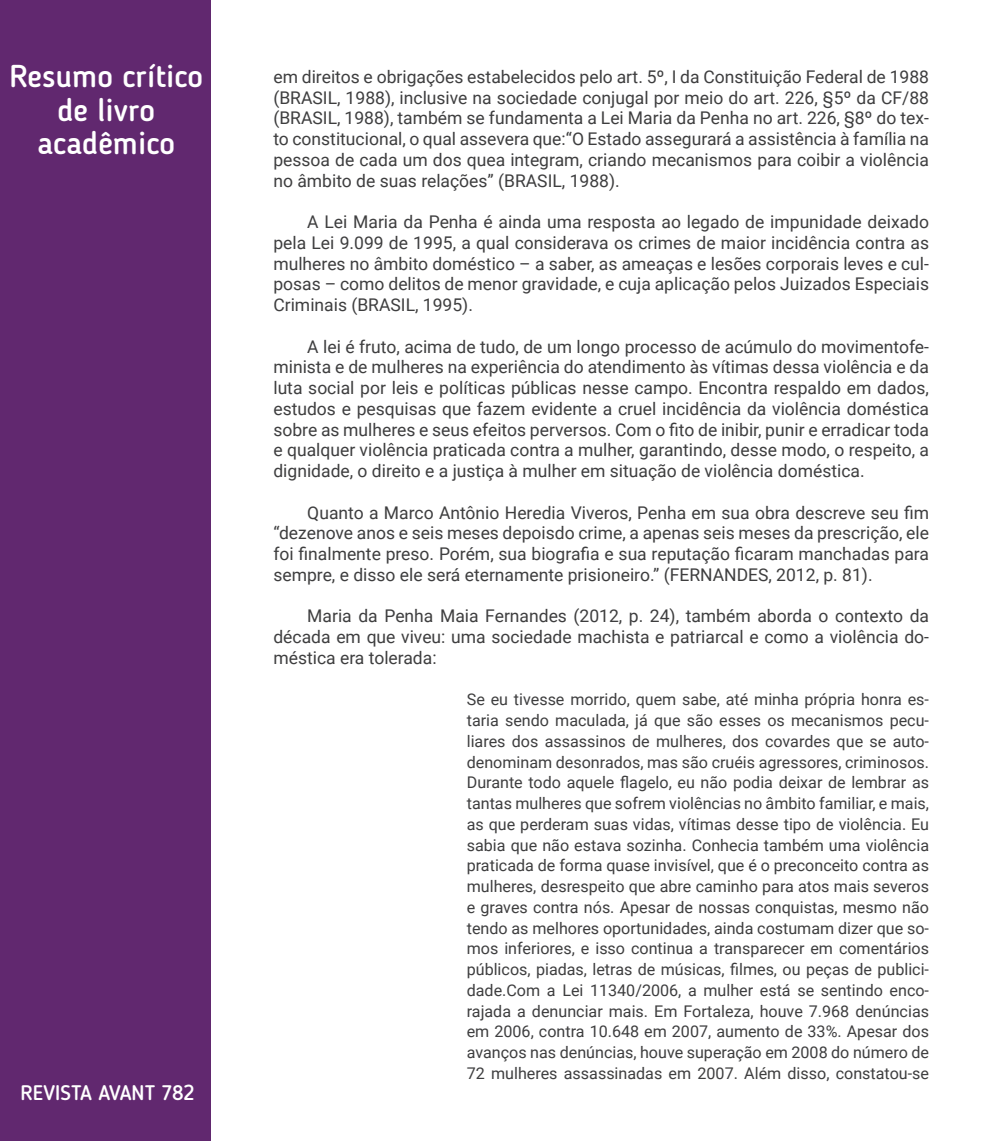
<style>
.page{position:relative;width:993px;height:1141px;background:#fff}
.page>*{position:absolute;margin:0;border:0;box-sizing:border-box;transform-origin:0 0}
.modalidade{font:500 31.5px/33.6px "Blogger Sans";color:#fff;text-align:center}
.t1{font:500 21px "Blogger Sans";color:#fff}
.texto{font:17.5px/20.8px "Roboto";color:#3e3e3f;text-align:justify}
.Citação{font:16.1px/20.8px "Roboto";color:#3e3e3f;text-align:justify}
</style>
<div class="page">
<div style="left:0;top:0;width:210px;height:1141px;background:#61286f"></div>
<h1 class="modalidade" style="left:38px;top:58px;width:138px">modalidad</h1>
<p class="modalidade" style="left:9px;top:59px;width:195px">Resumo crítico de livro</p>
<p class="modalidade" style="left:37px;top:126px;width:139px">acadêmico</p>
<p class="t1" style="left:21px;top:1080px;width:175px">REVISTA AVANT 782</p>
<p class="texto" style="left:273px;top:66px;width:657px">em direitos e obrigações estabelecidos pelo art. 5º, I da Constituição Federal de 1988 (BRASIL, 1988), inclusive na sociedade conjugal por meio do art. 226, §5º da CF/88 (BRASIL, 1988), também se fundamenta a Lei Maria da Penha no art. 226, §8º do tex&shy;to constitucional, o qual assevera que:“O Estado assegurará a assistência à família na pessoa de cada um dos quea integram, criando mecanismos para coibir a violência no âmbito de suas relações” (BRASIL, 1988).</p>
<p class="texto" style="left:273px;top:211px;width:657px;text-indent:34px">A Lei Maria da Penha é ainda uma resposta ao legado de impunidade deixado pela Lei 9.099 de 1995, a qual considerava os crimes de maior incidência contra as mulheres no âmbito doméstico – a saber, as ameaças e lesões corporais leves e cul&shy;posas – como delitos de menor gravidade, e cuja aplicação pelos Juizados Especiais Criminais (BRASIL, 1995).</p>
<p class="texto" style="left:273px;top:335px;width:657px;text-indent:34px">A lei é fruto, acima de tudo, de um longo processo de acúmulo do movimentofe&shy;minista e de mulheres na experiência do atendimento às vítimas dessa violência e da luta social por leis e políticas públicas nesse campo. Encontra respaldo em dados, estudos e pesquisas que fazem evidente a cruel incidência da violência doméstica sobre as mulheres e seus efeitos perversos. Com o fito de inibir, punir e erradicar toda e qualquer violência praticada contra a mulher, garantindo, desse modo, o respeito, a dignidade, o direito e a justiça à mulher em situação de violência doméstica.</p>
<p class="texto" style="left:273px;top:501px;width:657px;text-indent:34px">Quanto a Marco Antônio Heredia Viveros, Penha em sua obra descreve seu fim “dezenove anos e seis meses depoisdo crime, a apenas seis meses da prescrição, ele foi finalmente preso. Porém, sua biografia e sua reputação ficaram manchadas para sempre, e disso ele será eternamente prisioneiro.” (FERNANDES, 2012, p. 81).</p>
<p class="texto" style="left:273px;top:605px;width:657px;text-indent:34px">Maria da Penha Maia Fernandes (2012, p. 24), também aborda o contexto da década em que viveu: uma sociedade machista e patriarcal e como a violência do&shy;méstica era tolerada:</p>
<p class="Citação" style="left:466px;top:689px;width:463px">Se eu tivesse morrido, quem sabe, até minha própria honra es&shy;taria sendo maculada, já que são esses os mecanismos pecu&shy;liares dos assassinos de mulheres, dos covardes que se auto&shy;denominam desonrados, mas são cruéis agressores, criminosos.<br>Durante todo aquele flagelo, eu não podia deixar de lembrar as tantas mulheres que sofrem violências no âmbito familiar, e mais, as que perderam suas vidas, vítimas desse tipo de violência. Eu sabia que não estava sozinha. Conhecia também uma violência praticada de forma quase invisível, que é o preconceito contra as mulheres, desrespeito que abre caminho para atos mais severos e graves contra nós. Apesar de nossas conquistas, mesmo não tendo as melhores oportunidades, ainda costumam dizer que so&shy;mos inferiores, e isso continua a transparecer em comentários públicos, piadas, letras de músicas, filmes, ou peças de publici&shy;dade.Com a Lei 11340/2006, a mulher está se sentindo enco&shy;rajada a denunciar mais. Em Fortaleza, houve 7.968 denúncias em 2006, contra 10.648 em 2007, aumento de 33%. Apesar dos avanços nas denúncias, houve superação em 2008 do número de 72 mulheres assassinadas em 2007. Além disso, constatou-se</p>
</div>
